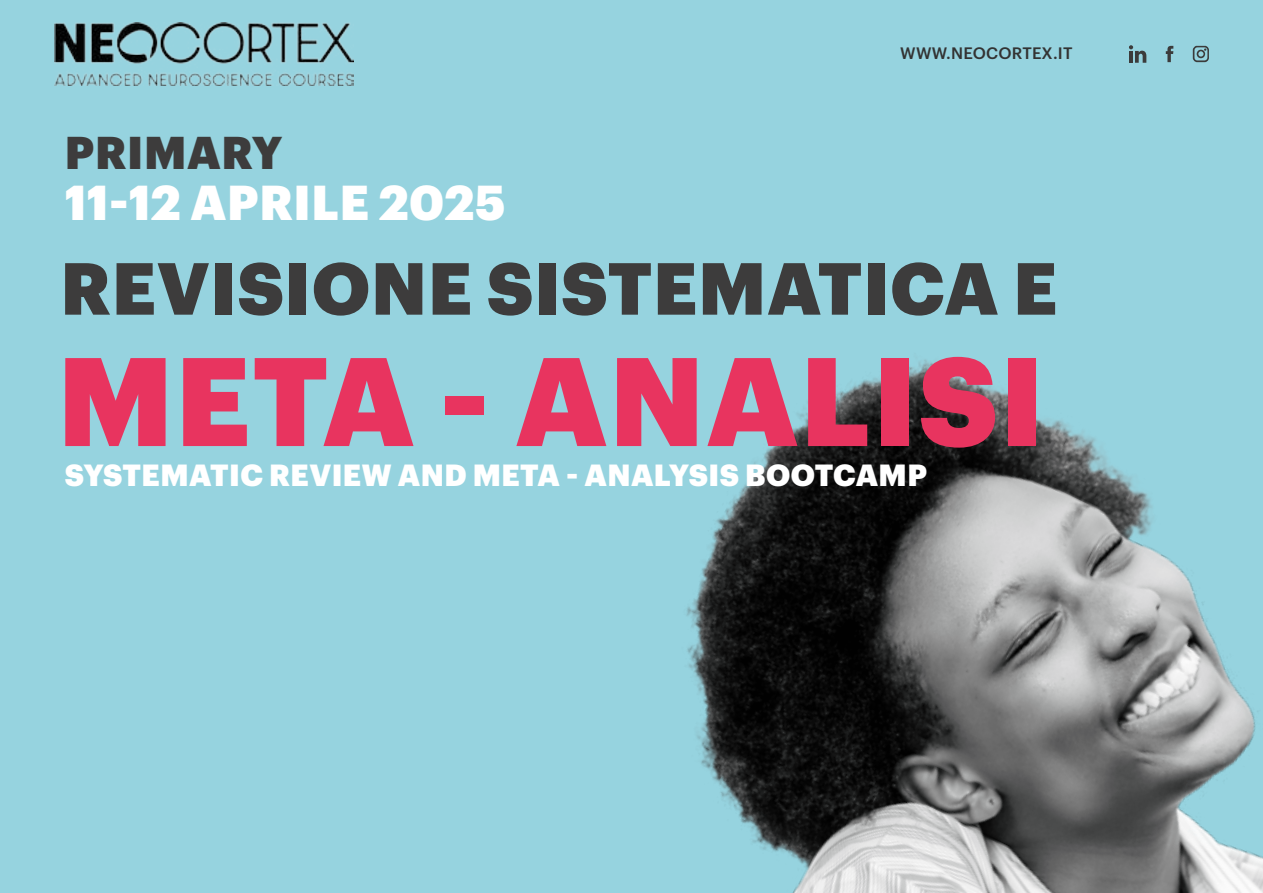
<style>
.page{position:relative;width:1263px;height:893px;background:#96d3df}
.page>*{position:absolute;margin:0;border:0;box-sizing:border-box;transform-origin:0 0}
.t1{font:900 123px "Graphik";letter-spacing:.015em;color:#e8345f}
.t2{font:900 72px "Graphik";letter-spacing:.015em;color:#3d3c3c}
.t3{font:900 48px "Graphik";letter-spacing:.015em;color:#fff}
.t4{font:900 45px "Graphik";letter-spacing:.015em;color:#3d3c3c}
.t5{font:900 30px "Graphik";letter-spacing:.015em;color:#fff}
.t6{font:500 16.2px "Graphik";letter-spacing:.01em;color:#333}
</style>
<div class="page">
<img style="left:54px;top:22px;width:299px;height:64px">
<svg style="left:1193px;top:46px;width:16px;height:16px"></svg>
<svg style="left:1166px;top:46px;width:7px;height:16px"></svg>
<svg style="left:1129px;top:45px;width:17px;height:18px"></svg>
<img style="left:686px;top:359px;width:577px;height:534px">
<h3 class="t4" style="left:65px;top:118px;width:219px">PRIMARY</h3>
<h3 class="t3" style="left:65px;top:166px;width:442px">11-12 APRILE 2025</h3>
<p class="t6" style="left:900px;top:41px;width:174px">WWW.NEOCORTEX.IT</p>
<h2 class="t2" style="left:61px;top:232px;width:998px">REVISIONE SISTEMATICA E</h2>
<h1 class="t1" style="left:57px;top:306px;width:988px">META - ANALISI</h1>
<p class="t5" style="left:65px;top:452px;width:864px">SYSTEMATIC REVIEW AND META - ANALYSIS BOOTCAMP</p>
</div>
